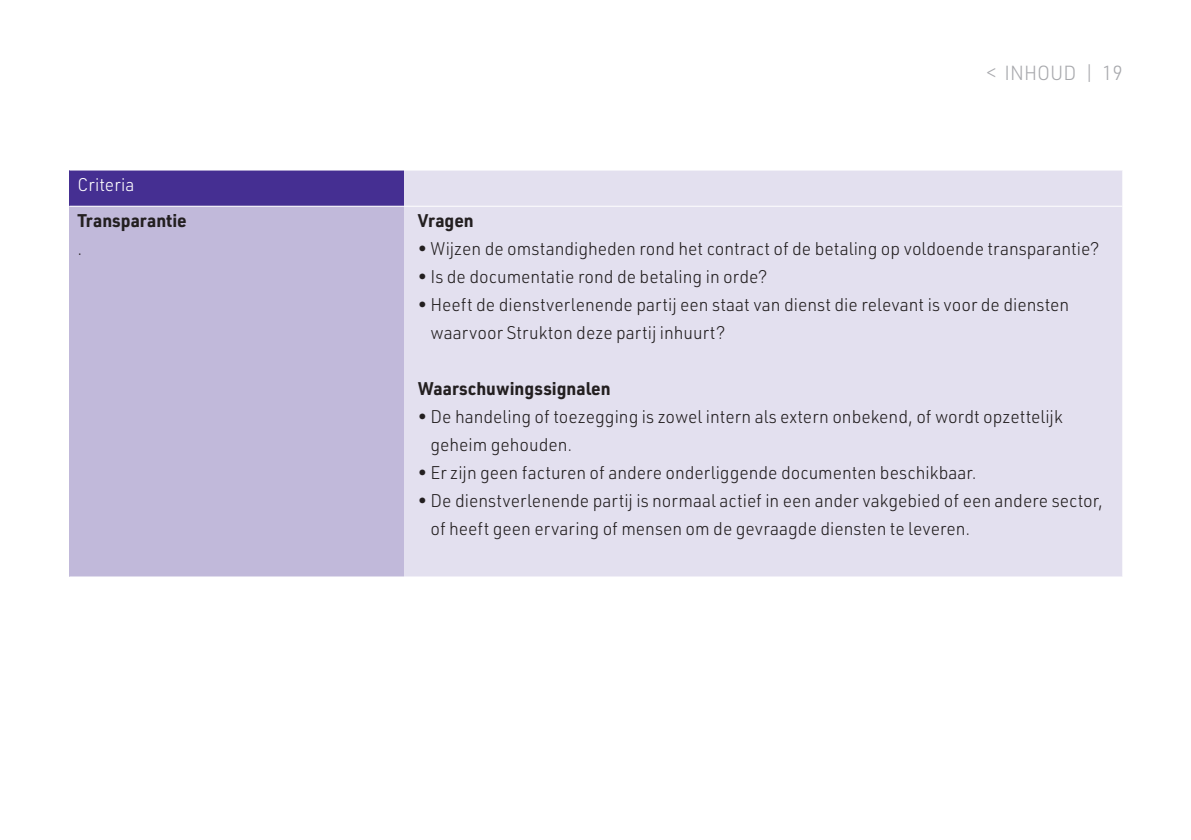
<style>
.page{position:relative;width:1191px;height:840px;background:#fff}
.page>*{position:absolute;margin:0;border:0;box-sizing:border-box;transform-origin:0 0}
.t1{font:300 20px "URWDIN";color:#a8a9ad;scale:.96 1}
.t2{font:300 18px/28px "URWDIN";color:#231f20;scale:.96 1}
.t3{font:700 18px "URWDIN";color:#231f20;scale:.96 1}
.t4{font:300 18px "URWDIN";color:#fff;scale:.96 1}
</style>
<div class="page">
<div style="left:69px;top:170px;width:335px;height:36px;background:#452f92"></div>
<div style="left:404px;top:170px;width:718px;height:406px;background:#e3e0ef"></div>
<div style="left:69px;top:206px;width:335px;height:370px;background:#c1b9da"></div>
<hr style="left:69px;top:206px;width:335px;height:1px;background:#fff">
<hr style="left:404px;top:206px;width:718px;height:1px;background:#fff">
<p class="t4" style="left:77px;top:173px;width:61px">Criteria</p>
<p class="t3" style="left:77px;top:208px;width:115px">Transparantie</p>
<p class="t2" style="left:77px;top:234px;width:7px">.</p>
<p class="t1" style="left:986px;top:60px;width:143px">&lt; INHOUD | 19</p>
<p class="t3" style="left:418px;top:208px;width:60px">Vragen</p>
<p class="t2" style="left:418px;top:234px;width:712px">• Wijzen de omstandigheden rond het contract of de betaling op voldoende transparantie?</p>
<p class="t2" style="left:418px;top:262px;width:366px">• Is de documentatie rond de betaling in orde?</p>
<p class="t2" style="left:430px;top:290px;width:667px;text-indent:-13px">• Heeft de dienstverlenende partij een staat van dienst die relevant is voor de diensten waarvoor Strukton deze partij inhuurt?</p>
<p class="t3" style="left:418px;top:376px;width:202px">Waarschuwingssignalen</p>
<p class="t2" style="left:430px;top:402px;width:660px;text-indent:-13px">• De handeling of toezegging is zowel intern als extern onbekend, of wordt opzettelijk geheim gehouden.</p>
<p class="t2" style="left:418px;top:458px;width:583px">• Er zijn geen facturen of andere onderliggende documenten beschikbaar.</p>
<p class="t2" style="left:430px;top:486px;width:702px;text-indent:-13px">• De dienstverlenende partij is normaal actief in een ander vakgebied of een andere sector, of heeft geen ervaring of mensen om de gevraagde diensten te leveren.</p>
</div>
